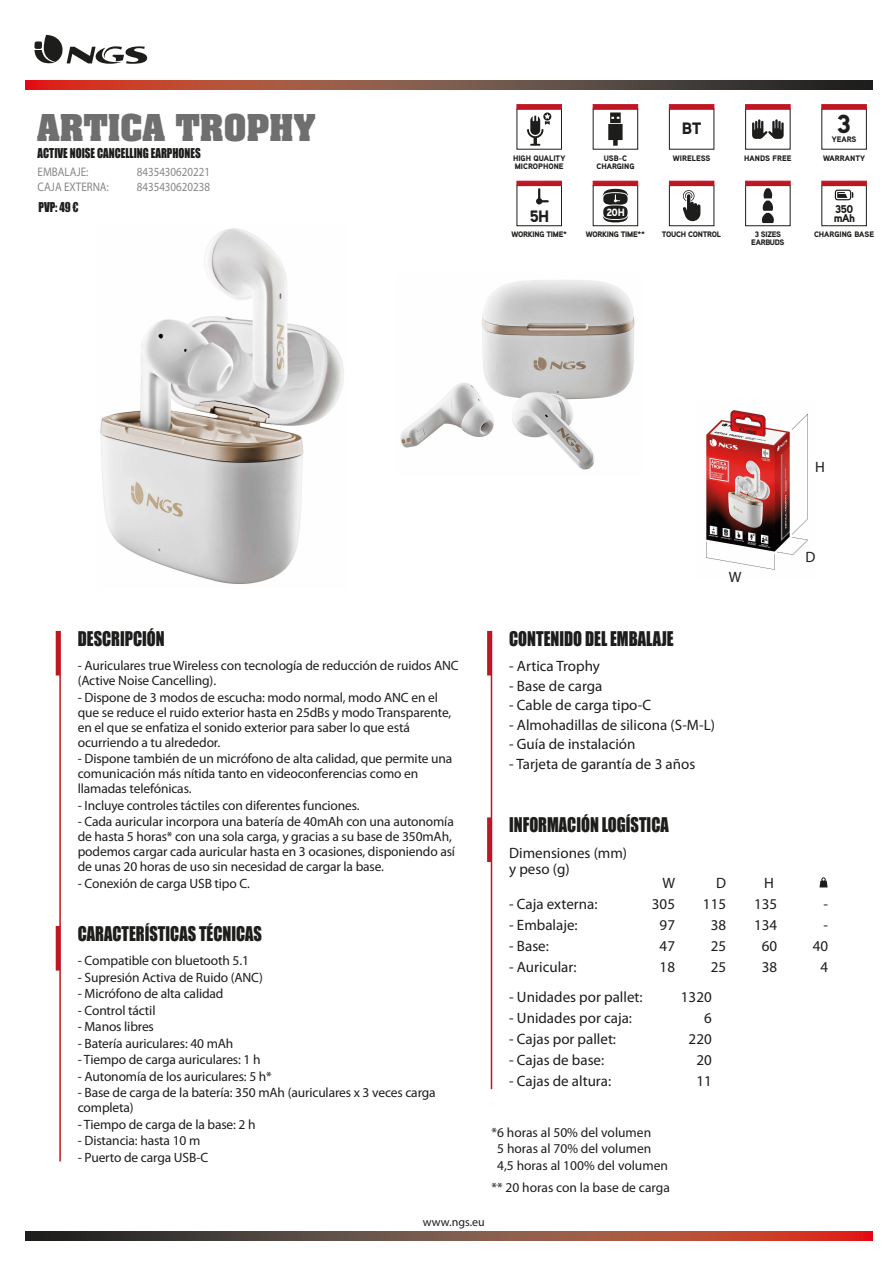
<style>
.page{position:relative;width:893px;height:1263px;background:#fff}
.page>*{position:absolute;margin:0;border:0;box-sizing:border-box;transform-origin:0 0}
.t1{font:700 31.5px "Aachen Std";color:#706f6f}
.t2{font:900 26.1px "Aaux Pro OT";color:#1d1d1b}
.t3{font:18.6px "Impact";color:#1d1d1b;scale:.88 1}
.t4{font:900 16.5px "Aaux Pro OT";color:#1d1d1b}
.t5{font:15px/21px "Myriad Pro";color:#1d1d1b}
.t6{font:13.5px/15px "Myriad Pro";letter-spacing:-.01em;color:#1d1d1b}
.t7{font:12.45px/15px "Myriad Pro";color:#878787;scale:.88 1}
.t8{font:12.45px "Impact";color:#1d1d1b;scale:.88 1}
.t9{font:12px "Myriad Pro";color:#1d1d1b}
.t10{font:900 11.25px/9px "Aaux Pro OT";letter-spacing:-.04em;color:#1d1d1b}
.t11{font:900 10.5px "Aaux Pro OT";color:#fff}
.t12{font:900 7.95px/7.9px "Aaux Pro OT";letter-spacing:-.01em;color:#1d1d1b}
.t13{font:900 7.95px "Aaux Pro OT";letter-spacing:-.03em;color:#1d1d1b}
.t14{font:900 7.95px/7.9px "Aaux Pro OT";letter-spacing:-.04em;color:#1d1d1b;text-align:center}
</style>
<div class="page">
<svg style="left:25px;top:80px;width:847px;height:10px;background:#7e4539"></svg>
<svg style="left:35px;top:35px;width:113px;height:29px"></svg>
<svg style="left:25px;top:1231px;width:847px;height:9px;background:#7d4539"></svg>
<hr style="left:59px;top:631px;width:2px;height:530px;background:#be1622">
<hr style="left:491px;top:631px;width:1px;height:458px;background:#be1622">
<hr style="left:56px;top:926px;width:4px;height:44px;background:#be1622">
<svg style="left:487px;top:631px;width:4px;height:44px"></svg>
<svg style="left:487px;top:817px;width:4px;height:45px"></svg>
<svg style="left:819px;top:877px;width:9px;height:10px"></svg>
<hr style="left:56px;top:631px;width:4px;height:44px;background:#be1622">
<div style="left:822px;top:185px;width:44px;height:41px;border:1px solid #1d1d1b"></div>
<div style="left:822px;top:181px;width:44px;height:5px;background:#be1622"></div>
<div style="left:822px;top:181px;width:44px;height:5px;border:1px solid #be1622"></div>
<hr style="left:822px;top:105px;width:44px;height:4px;background:#be1622">
<div style="left:822px;top:104px;width:44px;height:5px;border:1px solid #be1622"></div>
<div style="left:593px;top:185px;width:45px;height:41px;border:1px solid #1d1d1b"></div>
<div style="left:593px;top:181px;width:45px;height:5px;background:#be1622"></div>
<div style="left:593px;top:181px;width:45px;height:5px;border:1px solid #be1622"></div>
<div style="left:669px;top:185px;width:45px;height:41px;border:1px solid #1d1d1b"></div>
<div style="left:669px;top:181px;width:45px;height:5px;background:#be1622"></div>
<div style="left:669px;top:181px;width:45px;height:5px;border:1px solid #be1622"></div>
<hr style="left:669px;top:105px;width:45px;height:4px;background:#be1622">
<div style="left:669px;top:104px;width:45px;height:5px;border:1px solid #be1622"></div>
<hr style="left:517px;top:105px;width:44px;height:4px;background:#be1622">
<div style="left:517px;top:104px;width:45px;height:5px;border:1px solid #be1622"></div>
<div style="left:517px;top:185px;width:45px;height:41px;border:1px solid #1d1d1b"></div>
<div style="left:517px;top:181px;width:44px;height:5px;background:#be1622"></div>
<div style="left:517px;top:181px;width:45px;height:5px;border:1px solid #be1622"></div>
<hr style="left:593px;top:105px;width:45px;height:4px;background:#be1622">
<div style="left:593px;top:104px;width:45px;height:5px;border:1px solid #be1622"></div>
<div style="left:745px;top:185px;width:45px;height:41px;border:1px solid #1d1d1b"></div>
<div style="left:746px;top:181px;width:44px;height:5px;background:#be1622"></div>
<div style="left:745px;top:181px;width:45px;height:5px;border:1px solid #be1622"></div>
<hr style="left:746px;top:105px;width:44px;height:4px;background:#be1622">
<div style="left:745px;top:104px;width:45px;height:5px;border:1px solid #be1622"></div>
<svg style="left:527px;top:113px;width:24px;height:33px"></svg>
<svg style="left:536px;top:188px;width:13px;height:16px"></svg>
<svg style="left:835px;top:190px;width:18px;height:10px"></svg>
<svg style="left:683px;top:190px;width:17px;height:31px"></svg>
<svg style="left:752px;top:119px;width:32px;height:20px"></svg>
<svg style="left:603px;top:189px;width:25px;height:33px"></svg>
<svg style="left:608px;top:113px;width:15px;height:33px"></svg>
<svg style="left:762px;top:188px;width:12px;height:35px"></svg>
<img style="left:100px;top:228px;width:244px;height:356px">
<img style="left:400px;top:280px;width:235px;height:190px">
<img style="left:706px;top:410px;width:102px;height:160px">
<h1 class="t1" style="left:37px;top:105px;width:280px">ARTICA TROPHY</h1>
<p class="t8" style="left:38px;top:144px;width:187px">ACTIVE NOISE CANCELLING EARPHONES</p>
<p class="t7" style="left:38px;top:164px;width:83px">EMBALAJE:<br>CAJA EXTERNA:</p>
<p class="t8" style="left:39px;top:197px;width:47px">PVP: 49 €</p>
<p class="t7" style="left:137px;top:164px;width:85px">8435430620221<br>8435430620238</p>
<p class="t12" style="left:513px;top:154px;width:54px">HIGH QUALITY<br>MICROPHONE</p>
<p class="t12" style="left:596px;top:154px;width:39px;text-align:center">USB-C<br>CHARGING</p>
<p class="t4" style="left:682px;top:118px;width:21px">BT</p>
<p class="t12" style="left:673px;top:154px;width:39px">WIRELESS</p>
<p class="t12" style="left:744px;top:154px;width:49px">HANDS FREE</p>
<h2 class="t2" style="left:837px;top:107px;width:16px">3</h2>
<p class="t12" style="left:832px;top:135px;width:26px">YEARS</p>
<p class="t12" style="left:823px;top:154px;width:44px">WARRANTY</p>
<p class="t4" style="left:530px;top:206px;width:21px">5H</p>
<p class="t10" style="left:834px;top:204px;width:23px">350 mAh</p>
<p class="t11" style="left:606px;top:206px;width:20px">20H</p>
<p class="t13" style="left:511px;top:229px;width:57px">WORKING TIME*</p>
<p class="t13" style="left:586px;top:229px;width:61px">WORKING TIME**</p>
<p class="t13" style="left:662px;top:229px;width:61px">TOUCH CONTROL</p>
<p class="t14" style="left:751px;top:230px;width:35px">3 SIZES<br>EARBUDS</p>
<p class="t12" style="left:814px;top:230px;width:62px">CHARGING BASE</p>
<h3 class="t3" style="left:78px;top:624px;width:100px">DESCRIPCIÓN</h3>
<p class="t6" style="left:78px;top:658px;width:382px">- Auriculares true Wireless con tecnología de reducción de ruidos ANC (Active Noise Cancelling).</p>
<p class="t6" style="left:78px;top:689px;width:375px">- Dispone de 3 modos de escucha: modo normal, modo ANC en el que se reduce el ruido exterior hasta en 25dBs y modo Transparente, en el que se enfatiza el sonido exterior para saber lo que está ocurriendo a tu alrededor.</p>
<p class="t6" style="left:78px;top:751px;width:376px">- Dispone también de un micrófono de alta calidad, que permite una comunicación más nítida tanto en videoconferencias como en llamadas telefónicas.</p>
<p class="t6" style="left:78px;top:797px;width:283px">- Incluye controles táctiles con diferentes funciones.</p>
<p class="t6" style="left:78px;top:814px;width:379px">- Cada auricular incorpora una batería de 40mAh con una autonomía de hasta 5 horas* con una sola carga, y gracias a su base de 350mAh, podemos cargar cada auricular hasta en 3 ocasiones, disponiendo así de unas 20 horas de uso sin necesidad de cargar la base.</p>
<p class="t6" style="left:78px;top:875px;width:174px">- Conexión de carga USB tipo C.</p>
<h3 class="t3" style="left:78px;top:919px;width:211px">CARACTERÍSTICAS TÉCNICAS</h3>
<p class="t6" style="left:78px;top:953px;width:173px">- Compatible con bluetooth 5.1</p>
<p class="t6" style="left:78px;top:969px;width:187px">- Supresión Activa de Ruido (ANC)</p>
<p class="t6" style="left:78px;top:986px;width:147px">- Micrófono de alta calidad</p>
<p class="t6" style="left:78px;top:1002px;width:79px">- Control táctil</p>
<p class="t6" style="left:78px;top:1019px;width:78px">- Manos libres</p>
<p class="t6" style="left:78px;top:1035px;width:157px">- Batería auriculares: 40 mAh</p>
<p class="t6" style="left:78px;top:1052px;width:184px">- Tiempo de carga auriculares: 1 h</p>
<p class="t6" style="left:78px;top:1068px;width:196px">- Autonomía de los auriculares: 5 h*</p>
<p class="t6" style="left:78px;top:1085px;width:359px">- Base de carga de la batería: 350 mAh (auriculares x 3 veces carga completa)</p>
<p class="t6" style="left:78px;top:1116px;width:179px">- Tiempo de carga de la base: 2 h</p>
<p class="t6" style="left:78px;top:1133px;width:124px">- Distancia: hasta 10 m</p>
<p class="t6" style="left:78px;top:1149px;width:132px">- Puerto de carga USB-C</p>
<p class="t5" style="left:815px;top:456px;width:11px">H</p>
<p class="t5" style="left:729px;top:566px;width:14px">W</p>
<h3 class="t3" style="left:509px;top:624px;width:189px">CONTENIDO DEL EMBALAJE</h3>
<p class="t5" style="left:509px;top:655px;width:92px">- Artica Trophy</p>
<p class="t5" style="left:509px;top:675px;width:95px">- Base de carga</p>
<p class="t5" style="left:509px;top:694px;width:144px">- Cable de carga tipo-C</p>
<p class="t5" style="left:509px;top:714px;width:207px">- Almohadillas de silicona (S-M-L)</p>
<p class="t5" style="left:509px;top:733px;width:128px">- Guía de instalación</p>
<p class="t5" style="left:509px;top:753px;width:188px">- Tarjeta de garantía de 3 años</p>
<h3 class="t3" style="left:509px;top:810px;width:183px">INFORMACIÓN LOGÍSTICA</h3>
<p class="t5" style="left:509px;top:844px;width:120px;line-height:16.5px">Dimensiones (mm) y peso (g)</p>
<p class="t5" style="left:662px;top:872px;width:14px">W</p>
<p class="t5" style="left:716px;top:872px;width:11px">D</p>
<p class="t5" style="left:764px;top:872px;width:11px">H</p>
<p class="t5" style="left:805px;top:546px;width:11px">D</p>
<p class="t5" style="left:509px;top:893px;width:90px">- Caja externa:</p>
<p class="t5" style="left:509px;top:914px;width:70px">- Embalaje:</p>
<p class="t5" style="left:509px;top:935px;width:41px">- Base:</p>
<p class="t5" style="left:509px;top:956px;width:69px">- Auricular:</p>
<p class="t5" style="left:509px;top:986px;width:135px">- Unidades por pallet:</p>
<p class="t5" style="left:509px;top:1007px;width:124px">- Unidades por caja:</p>
<p class="t5" style="left:509px;top:1028px;width:108px">- Cajas por pallet:</p>
<p class="t5" style="left:509px;top:1049px;width:97px">- Cajas de base:</p>
<p class="t5" style="left:509px;top:1070px;width:103px">- Cajas de altura:</p>
<p class="t5" style="left:652px;top:893px;width:25px">305</p>
<p class="t5" style="left:703px;top:893px;width:25px">115</p>
<p class="t5" style="left:754px;top:893px;width:25px">135</p>
<p class="t5" style="left:823px;top:893px;width:6px">-</p>
<p class="t5" style="left:660px;top:914px;width:17px">97</p>
<p class="t5" style="left:711px;top:914px;width:17px">38</p>
<p class="t5" style="left:754px;top:914px;width:25px">134</p>
<p class="t5" style="left:823px;top:914px;width:6px">-</p>
<p class="t5" style="left:660px;top:935px;width:17px">47</p>
<p class="t5" style="left:711px;top:935px;width:17px">25</p>
<p class="t5" style="left:762px;top:935px;width:17px">60</p>
<p class="t5" style="left:813px;top:935px;width:17px">40</p>
<p class="t5" style="left:660px;top:956px;width:17px">18</p>
<p class="t5" style="left:711px;top:956px;width:17px">25</p>
<p class="t5" style="left:762px;top:956px;width:17px">38</p>
<p class="t5" style="left:820px;top:956px;width:9px">4</p>
<p class="t5" style="left:681px;top:986px;width:32px;text-align:right">1320<br>6<br>220<br>20<br>11</p>
<p class="t6" style="left:497px;top:1124px;width:172px;line-height:16.5px;text-indent:-6px">*6 horas al 50% del volumen<br>5 horas al 70% del volumen<br>4,5 horas al 100% del volumen</p>
<p class="t6" style="left:491px;top:1180px;width:180px">** 20 horas con la base de carga</p>
<p class="t9" style="left:423px;top:1215px;width:63px">www.ngs.eu</p>
</div>
